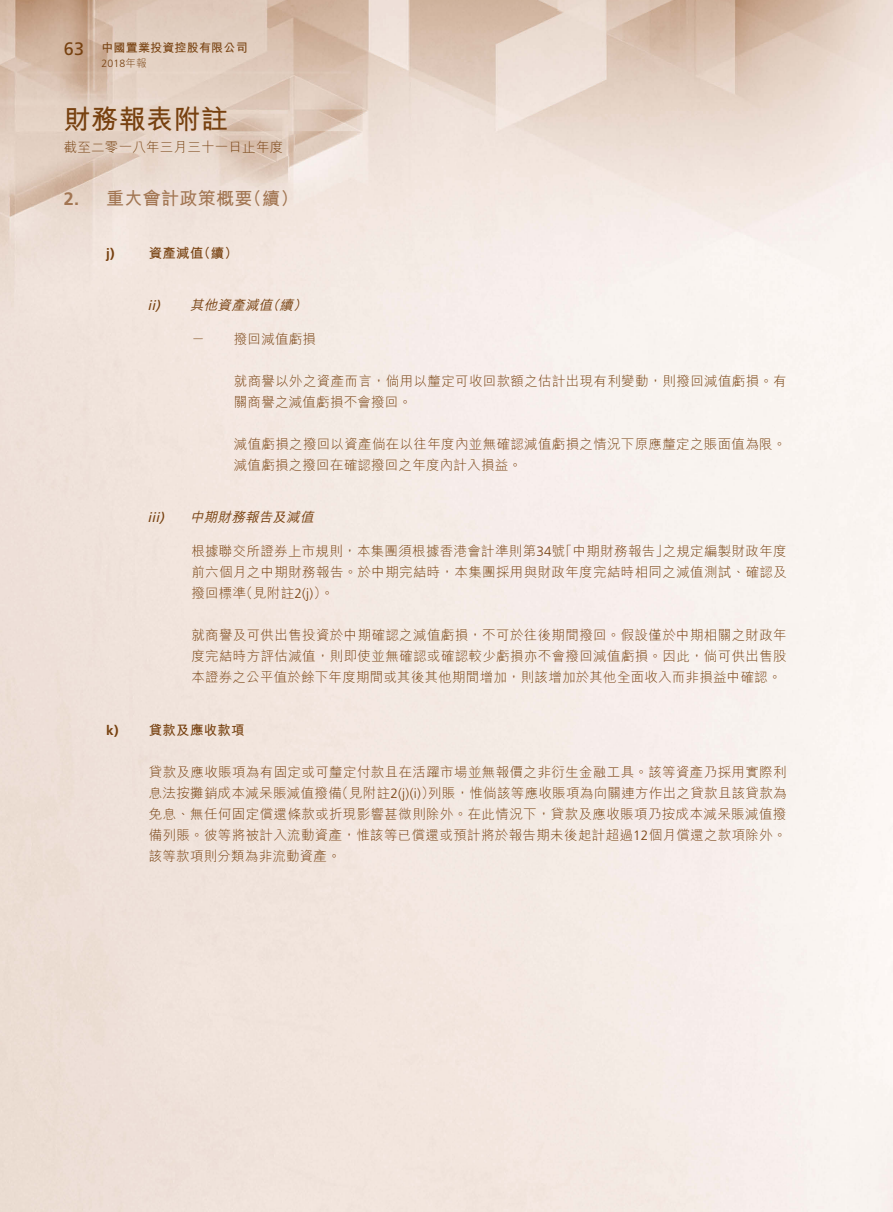
<style>
.page{position:relative;width:893px;height:1212px;background:#fff}
.page>*{position:absolute;margin:0;border:0;box-sizing:border-box;transform-origin:0 0}
.t1{font:700 27px "M Hei HK";letter-spacing:.015em;color:#774110}
.t2{font:700 18px "M Hei HK";letter-spacing:.015em;color:#a27653}
.t3{font:18px "Frutiger LT Std";color:#774110}
.t4{font:700 18px "Frutiger LT Std";color:#a27653}
.t5{font:300 13.5px/21px "M Hei HK";letter-spacing:.025em;color:#774110}
.t6{font:italic 500 13.5px "M Hei HK";color:#774110}
.t7{font:700 13.5px "M Hei HK";letter-spacing:.015em;color:#774110}
.t8{font:300 13.5px "Frutiger LT Std";color:#774110}
.t9{font:italic 13.5px "Frutiger LT Std";color:#774110}
.t10{font:700 13.5px "Frutiger LT Std";color:#774110}
.t11{font:700 12px "M Hei HK";letter-spacing:.015em;color:#774110}
.t12{font:300 10.5px "Frutiger LT Std";color:#774110}
.s1{font-family:"M Hei HK"}
.s2{font-family:"Frutiger LT Std"}
</style>
<div class="page">
<img style="left:0;top:0;width:893px;height:1212px">
<h2 class="t3" style="left:64px;top:38px;width:22px">63</h2>
<p class="t11" style="left:101px;top:38px;width:148px">中國置業投資控股有限公司</p>
<p class="t12" style="left:101px;top:57px;width:47px">2018<span class="s1">年報</span></p>
<h1 class="t1" style="left:64px;top:99px;width:166px">財務報表附註</h1>
<p class="t5" style="left:64px;top:136px;width:221px">截至二零一八年三月三十一日止年度</p>
<h2 class="t4" style="left:64px;top:188px;width:17px">2.</h2>
<h2 class="t2" style="left:106px;top:185px;width:148px">重大會計政策概要</h2>
<h2 class="t2" style="left:244px;top:185px;width:56px">（續(</h2>
<p class="t10" style="left:106px;top:245px;width:10px">j)</p>
<p class="t10" style="left:106px;top:722px;width:14px">k)</p>
<p class="t7" style="left:149px;top:243px;width:56px">資產減值</p>
<p class="t7" style="left:197px;top:243px;width:42px">（續(</p>
<p class="t9" style="left:156px;top:297px;width:10px">)</p>
<p class="t9" style="left:148px;top:297px;width:13px">ii</p>
<p class="t9" style="left:160px;top:510px;width:10px">)</p>
<p class="t9" style="left:148px;top:510px;width:17px">iii</p>
<p class="t6" style="left:190px;top:295px;width:108px">其他資產減值續</p>
<p class="t6" style="left:293px;top:295px;width:19px">(</p>
<p class="t6" style="left:266px;top:295px;width:19px">（</p>
<p class="t5" style="left:191px;top:328px;width:15px">－</p>
<p class="t5" style="left:234px;top:328px;width:84px">撥回減值虧損</p>
<p class="t5" style="left:234px;top:370px;width:554px">就商譽以外之資產而言，倘用以釐定可收回款額之估計出現有利變動，則撥回減值虧損。有關商譽之減值虧損不會撥回。</p>
<p class="t5" style="left:234px;top:433px;width:554px">減值虧損之撥回以資產倘在以往年度內並無確認減值虧損之情況下原應釐定之賬面值為限。減值虧損之撥回在確認撥回之年度內計入損益。</p>
<p class="t6" style="left:190px;top:507px;width:129px">中期財務報告及減值</p>
<p class="t5" style="left:191px;top:540px;width:479px">根據聯交所證券上市規則，本集團須根據香港會計準則第<span class="s2">34</span> 「號中期財務報告」</p>
<p class="t5" style="left:191px;top:561px;width:597px">前六個月之中期財務報告。於中期完結時，本集團採用與財政年度完結時相同之減值測試、確認及</p>
<p class="t5" style="left:240px;top:582px;width:96px">（見附註 。(<span class="s2">( j (2</span></p>
<p class="t5" style="left:663px;top:540px;width:125px">之規定編製財政年度</p>
<p class="t5" style="left:191px;top:582px;width:56px">撥回標準</p>
<p class="t5" style="left:191px;top:624px;width:597px;text-align:justify">就商譽及可供出售投資於中期確認之減值虧損，不可於往後期間撥回。假設僅於中期相關之財政年度完結時方評估減值，則即使並無確認或確認較少虧損亦不會撥回減值虧損。因此，倘可供出售股本證券之公平值於餘下年度期間或其後其他期間增加，則該增加於其他全面收入而非損益中確認。</p>
<p class="t7" style="left:149px;top:720px;width:97px">貸款及應收款項</p>
<p class="t5" style="left:149px;top:761px;width:639px;text-align:right">貸款及應收賬項為有固定或可釐定付款且在活躍市場並無報價之非衍生金融工具。該等資產乃採用實際利列賬，惟倘該等應收賬項為向關連方作出之貸款且該貸款為</p>
<p class="t8" style="left:335px;top:785px;width:101px"><span class="s1">（見附註</span> ) (j (2 ) <span class="s1">）</span>i</p>
<p class="t5" style="left:149px;top:782px;width:639px">息法按攤銷成本減呆賬減值撥備<br>免息、無任何固定償還條款或折現影響甚微則除外。在此情況下，貸款及應收賬項乃按成本減呆賬減值撥備列賬。彼等將被計入流動資產，惟該等已償還或預計將於報告期未後起計超過<span class="s2">12</span>個月償還之款項除外。該等款項則分類為非流動資產。</p>
</div>
